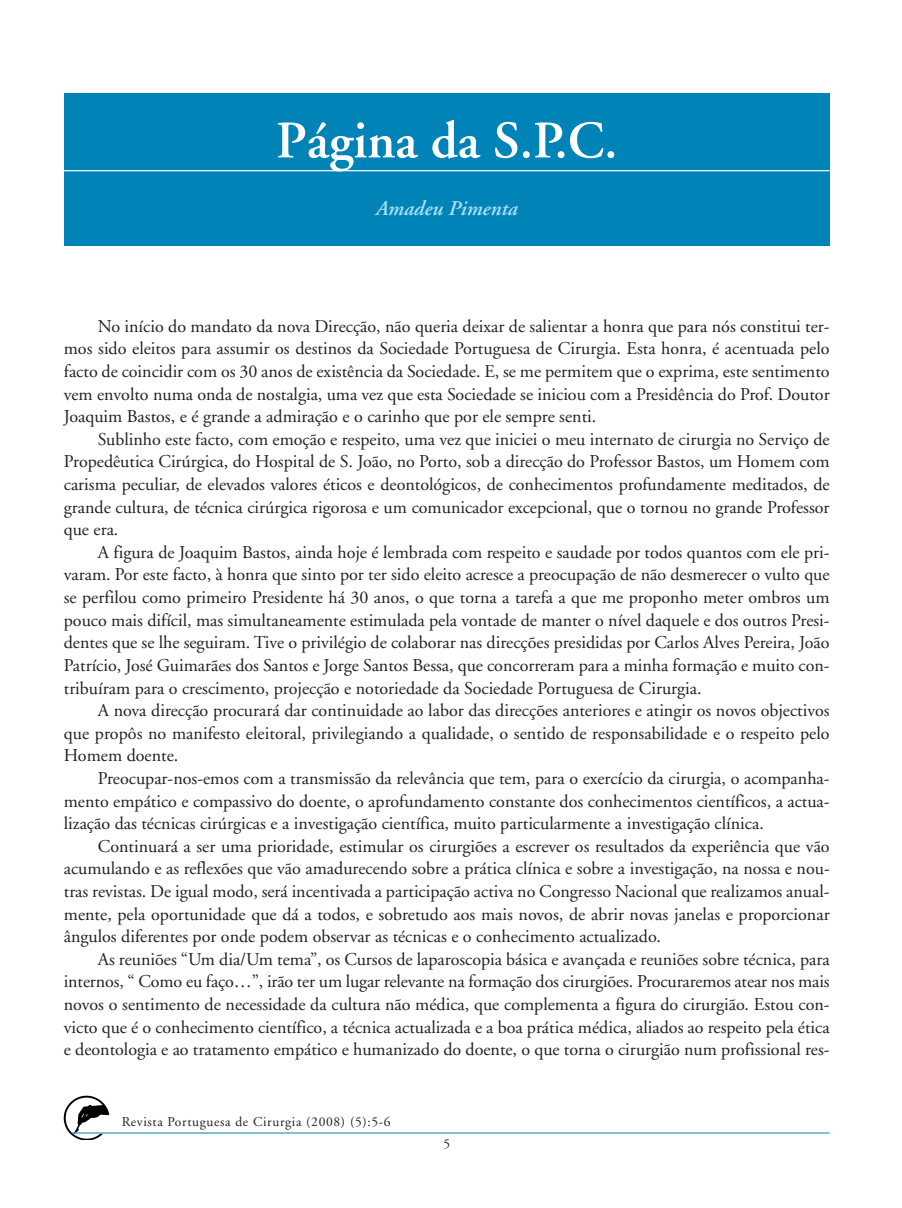
<style>
.page{position:relative;width:902px;height:1208px;background:#fff}
.page>*{position:absolute;margin:0;border:0;box-sizing:border-box;transform-origin:0 0}
.t1{font:600 52.5px "Adobe Garamond";color:#fff}
.t2{font:italic 600 21px "Adobe Garamond";color:#aae0f9}
.t3{font:18px "Adobe Garamond";color:#231f20}
.t4{font:13.5px "Adobe Garamond";letter-spacing:.05em;color:#231f20}
</style>
<div class="page">
<img style="left:64px;top:1095px;width:45px;height:45px">
<hr style="left:72px;top:1132px;width:757px;height:1px;background:#0083b6">
<div style="left:64px;top:94px;width:765px;height:152px;background:#0083b6"></div>
<hr style="left:64px;top:170px;width:765px;height:1px;background:#fff">
<p class="t1" style="left:276px;top:120px;width:343px">Página da S.P.C.</p>
<p class="t2" style="left:376px;top:199px;width:143px">Amadeu Pimenta</p>
<p class="t3" style="left:98px;top:319px;width:733px">No início do mandato da nova Direcção, não queria deixar de salientar a honra que para nós constitui ter-</p>
<p class="t3" style="left:64px;top:341px;width:767px">mos sido eleitos para assumir os destinos da Sociedade Portuguesa de Cirurgia. Esta honra, é acentuada pelo</p>
<p class="t3" style="left:64px;top:364px;width:767px">facto de coincidir com os 30 anos de existência da Sociedade. E, se me permitem que o exprima, este sentimento</p>
<p class="t3" style="left:64px;top:387px;width:767px">vem envolto numa onda de nostalgia, uma vez que esta Sociedade se iniciou com a Presidência do Prof. Doutor</p>
<p class="t3" style="left:64px;top:409px;width:534px">Joaquim Bastos, e é grande a admiração e o carinho que por ele sempre senti.</p>
<p class="t3" style="left:98px;top:432px;width:733px">Sublinho este facto, com emoção e respeito, uma vez que iniciei o meu internato de cirurgia no Serviço de</p>
<p class="t3" style="left:64px;top:454px;width:767px">Propedêutica Cirúrgica, do Hospital de S. João, no Porto, sob a direcção do Professor Bastos, um Homem com</p>
<p class="t3" style="left:64px;top:477px;width:767px">carisma peculiar, de elevados valores éticos e deontológicos, de conhecimentos profundamente meditados, de</p>
<p class="t3" style="left:64px;top:500px;width:767px">grande cultura, de técnica cirúrgica rigorosa e um comunicador excepcional, que o tornou no grande Professor</p>
<p class="t3" style="left:64px;top:522px;width:56px">que era.</p>
<p class="t3" style="left:98px;top:545px;width:733px">A figura de Joaquim Bastos, ainda hoje é lembrada com respeito e saudade por todos quantos com ele pri-</p>
<p class="t3" style="left:64px;top:567px;width:767px">varam. Por este facto, à honra que sinto por ter sido eleito acresce a preocupação de não desmerecer o vulto que</p>
<p class="t3" style="left:64px;top:590px;width:767px">se perfilou como primeiro Presidente há 30 anos, o que torna a tarefa a que me proponho meter ombros um</p>
<p class="t3" style="left:64px;top:613px;width:767px">pouco mais difícil, mas simultaneamente estimulada pela vontade de manter o nível daquele e dos outros Presi-</p>
<p class="t3" style="left:64px;top:635px;width:767px">dentes que se lhe seguiram. Tive o privilégio de colaborar nas direcções presididas por Carlos Alves Pereira, João</p>
<p class="t3" style="left:64px;top:658px;width:767px">Patrício, José Guimarães dos Santos e Jorge Santos Bessa, que concorreram para a minha formação e muito con-</p>
<p class="t3" style="left:64px;top:680px;width:639px">tribuíram para o crescimento, projecção e notoriedade da Sociedade Portuguesa de Cirurgia.</p>
<p class="t3" style="left:98px;top:703px;width:733px">A nova direcção procurará dar continuidade ao labor das direcções anteriores e atingir os novos objectivos</p>
<p class="t3" style="left:64px;top:726px;width:767px">que propôs no manifesto eleitoral, privilegiando a qualidade, o sentido de responsabilidade e o respeito pelo</p>
<p class="t3" style="left:64px;top:748px;width:116px">Homem doente.</p>
<p class="t3" style="left:98px;top:771px;width:733px">Preocupar-nos-emos com a transmissão da relevância que tem, para o exercício da cirurgia, o acompanha-</p>
<p class="t3" style="left:64px;top:793px;width:767px">mento empático e compassivo do doente, o aprofundamento constante dos conhecimentos científicos, a actua-</p>
<p class="t3" style="left:64px;top:816px;width:701px">lização das técnicas cirúrgicas e a investigação científica, muito particularmente a investigação clínica.</p>
<p class="t3" style="left:98px;top:839px;width:733px">Continuará a ser uma prioridade, estimular os cirurgiões a escrever os resultados da experiência que vão</p>
<p class="t3" style="left:64px;top:861px;width:767px">acumulando e as reflexões que vão amadurecendo sobre a prática clínica e sobre a investigação, na nossa e nou-</p>
<p class="t3" style="left:64px;top:884px;width:767px">tras revistas. De igual modo, será incentivada a participação activa no Congresso Nacional que realizamos anual-</p>
<p class="t3" style="left:64px;top:906px;width:767px">mente, pela oportunidade que dá a todos, e sobretudo aos mais novos, de abrir novas janelas e proporcionar</p>
<p class="t3" style="left:64px;top:929px;width:598px">ângulos diferentes por onde podem observar as técnicas e o conhecimento actualizado.</p>
<p class="t3" style="left:98px;top:952px;width:733px">As reuniões “Um dia/Um tema”, os Cursos de laparoscopia básica e avançada e reuniões sobre técnica, para</p>
<p class="t3" style="left:64px;top:974px;width:767px">internos, “ Como eu faço…”, irão ter um lugar relevante na formação dos cirurgiões. Procuraremos atear nos mais</p>
<p class="t3" style="left:64px;top:997px;width:767px">novos o sentimento de necessidade da cultura não médica, que complementa a figura do cirurgião. Estou con-</p>
<p class="t3" style="left:64px;top:1019px;width:767px">victo que é o conhecimento científico, a técnica actualizada e a boa prática médica, aliados ao respeito pela ética</p>
<p class="t3" style="left:64px;top:1042px;width:767px">e deontologia e ao tratamento empático e humanizado do doente, o que torna o cirurgião num profissional res-</p>
<p class="t4" style="left:122px;top:1116px;width:270px">Revista Portuguesa de Cirurgia (2008) (5):5-6</p>
<p class="t4" style="left:443px;top:1138px;width:8px">5</p>
</div>
